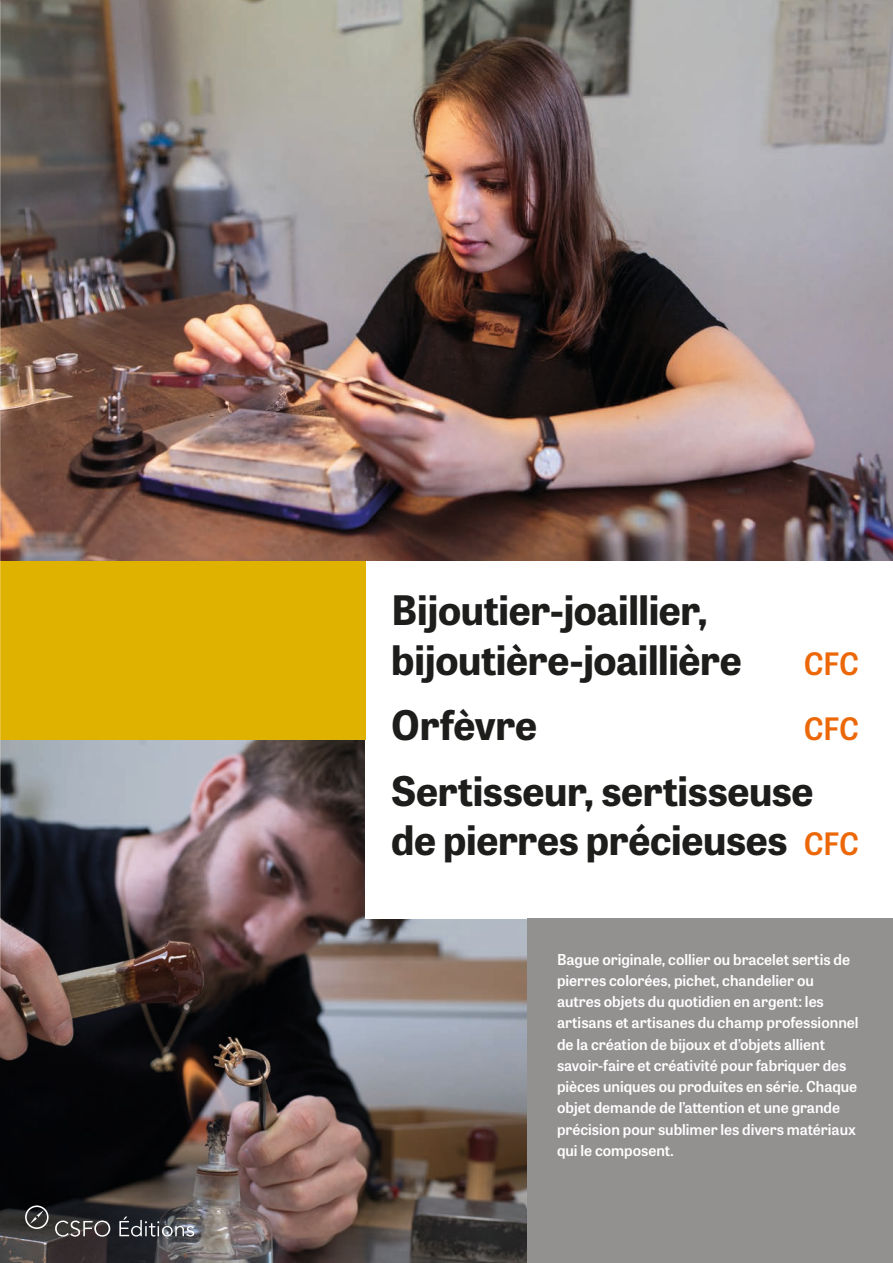
<style>
.page{position:relative;width:893px;height:1263px;background:#fff}
.page>*{position:absolute;margin:0;border:0;box-sizing:border-box;transform-origin:0 0}
.t1{font:700 40.5px/49.5px "Tablet Gothic";letter-spacing:-.01em;color:#1d1d1b}
.t2{font:600 30.75px "Tablet Gothic";letter-spacing:-.015em;color:#ec6708}
.t3{font:600 15px/21.3px "Tablet Gothic";color:#fff}
.s1{font-weight:600;font-size:30.75px;color:#ec6708}
</style>
<div class="page">
<img style="left:0;top:0;width:893px;height:561px">
<img style="left:0;top:740px;width:527px;height:523px">
<div style="left:366px;top:561px;width:527px;height:357px;background:#fff"></div>
<div style="left:527px;top:918px;width:366px;height:345px;background:#939090"></div>
<div style="left:0;top:561px;width:366px;height:179px;background:#dfb200"></div>
<svg style="left:55px;top:1220px;width:55px;height:17px"></svg>
<svg style="left:25px;top:1205px;width:24px;height:24px"></svg>
<svg style="left:119px;top:1216px;width:75px;height:20px"></svg>
<h1 class="t1" style="left:391px;top:584px;width:352px">Bijoutier-joaillier, bijoutière-joaillière</h1>
<h2 class="t2" style="left:804px;top:642px;width:57px">CFC</h2>
<h1 class="t1" style="left:391px;top:699px;width:147px">Orfèvre</h1>
<h2 class="t2" style="left:804px;top:707px;width:57px">CFC</h2>
<h1 class="t1" style="left:391px;top:764px;width:469px">Sertisseur, sertisseuse de pierres précieuses <span class="s1">CFC</span></h1>
<p class="t3" style="left:557px;top:948px;width:303px">Bague originale, collier ou bracelet sertis de pierres colorées, pichet, chandelier ou autres objets du quotidien en argent: les artisans et artisanes du champ professionnel de la création de bijoux et d’objets allient savoir-faire et créativité pour fabriquer des pièces uniques ou produites en série. Chaque objet demande de l’attention et une grande précision pour sublimer les divers matériaux qui le composent.</p>
</div>
